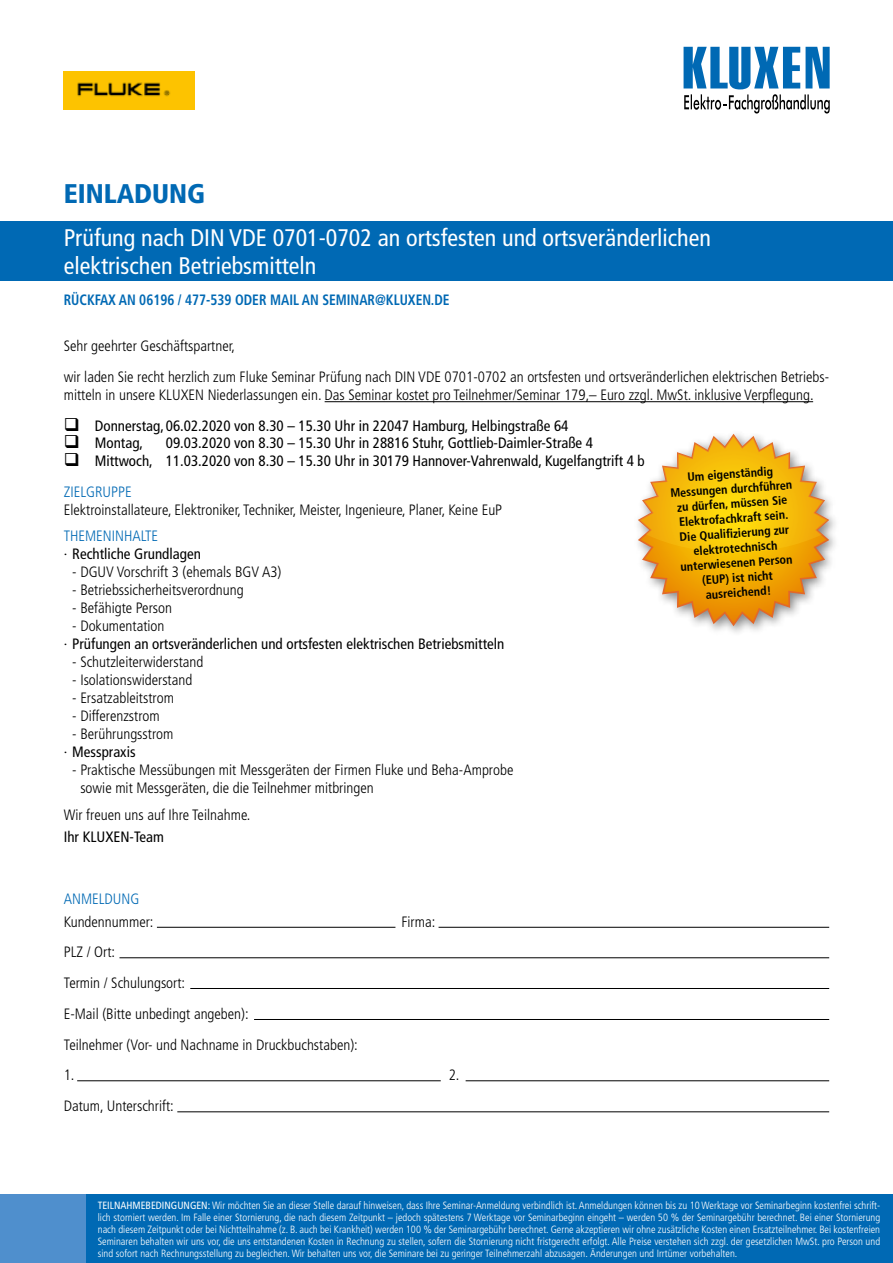
<style>
.page{position:relative;width:893px;height:1263px;background:#fff}
.page>*{position:absolute;margin:0;border:0;box-sizing:border-box;transform-origin:0 0}
.t1{font:900 condensed 27px "Frutiger LT";color:#0069b4}
.t2{font:condensed 24px/28.5px "Frutiger LT";color:#fff}
.t3{font:300 condensed 15px/30.8px "Frutiger LT";color:#000}
.t4{font:condensed 15px/18px "Frutiger LT";color:#000}
.t5{font:700 condensed 15px "Frutiger LT";color:#0069b4;scale:.9 1}
.t6{font:300 condensed 15px "Frutiger LT";color:#0069b4}
.t7{font:700 condensed 12.15px/14.9px "Frutiger LT";color:#000;text-align:center}
.t8{font:300 condensed 10.5px/12px "Frutiger LT";color:#fff;text-align:justify}
.s1{font-weight:300;color:#0069b4}
.s2{font-weight:300}
.s3{font-weight:400}
</style>
<div class="page">
<div style="left:0;top:1195px;width:893px;height:68px;background:#0069b4"></div>
<div style="left:0;top:1195px;width:85px;height:68px;background:#4f8fcd"></div>
<div style="left:0;top:221px;width:893px;height:60px;background:#0069b4"></div>
<svg style="left:684px;top:47px;width:146px;height:66px"></svg>
<img style="left:64px;top:72px;width:130px;height:38px">
<hr style="left:325px;top:401px;width:488px;height:1px;background:#000">
<div style="left:632px;top:429px;width:208px;height:208px;background:#000;opacity:.48"></div>
<svg style="left:638px;top:434px;width:191px;height:192px"></svg>
<hr style="left:157px;top:927px;width:238px;height:1px;background:#000">
<hr style="left:439px;top:927px;width:390px;height:1px;background:#000">
<hr style="left:119px;top:957px;width:710px;height:1px;background:#000">
<hr style="left:190px;top:988px;width:639px;height:1px;background:#000">
<hr style="left:77px;top:1080px;width:364px;height:1px;background:#000">
<hr style="left:466px;top:1080px;width:363px;height:1px;background:#000">
<hr style="left:177px;top:1111px;width:652px;height:1px;background:#000">
<hr style="left:254px;top:1019px;width:575px;height:1px;background:#000">
<h1 class="t1" style="left:64px;top:177px;width:143px">EINLADUNG</h1>
<h2 class="t2" style="left:64px;top:223px;width:649px">Prüfung nach DIN VDE 0701-0702 an ortsfesten und ortsveränderlichen elektrischen Betriebsmitteln</h2>
<h3 class="t5" style="left:64px;top:291px;width:430px">RÜCKFAX AN 06196 / 477-539 ODER MAIL AN SEMINAR@KLUXEN.DE</h3>
<h3 class="t3" style="left:64px;top:331px;width:767px">Sehr geehrter Geschäftspartner,<br>wir laden Sie recht herzlich zum Fluke Seminar Prüfung nach DIN VDE 0701-0702 an ortsfesten und ortsveränderlichen elektrischen Betriebs-</h3>
<h3 class="t3" style="left:64px;top:380px;width:751px">mitteln in unsere KLUXEN Niederlassungen ein. Das Seminar kostet pro Teilnehmer/Seminar 179,– Euro zzgl. MwSt. inklusive Verpflegung.</h3>
<h3 class="t4" style="left:64px;top:417px;width:506px">❑ Donnerstag, 06.02.2020 von 8.30 – 15.30 Uhr in 22047 Hamburg, Helbingstraße 64</h3>
<h3 class="t4" style="left:64px;top:434px;width:81px">❑ Montag,</h3>
<h3 class="t4" style="left:166px;top:434px;width:429px">09.03.2020 von 8.30 – 15.30 Uhr in 28816 Stuhr, Gottlieb-Daimler-Straße 4</h3>
<h3 class="t4" style="left:64px;top:446px;width:582px;line-height:30.8px">❑ Mittwoch, 11.03.2020 von 8.30 – 15.30 Uhr in 30179 Hannover-Vahrenwald, Kugelfangtrift 4 b<br><span class="s1">ZIELGRUPPE</span></h3>
<h3 class="t3" style="left:64px;top:494px;width:440px">Elektroinstallateure, Elektroniker, Techniker, Meister, Ingenieure, Planer, Keine EuP</h3>
<h3 class="t4" style="left:64px;top:527px;width:139px"><span class="s1">THEMENINHALTE<br></span><span class="s2">·</span> Rechtliche Grundlagen</h3>
<h3 class="t3" style="left:72px;top:557px;width:211px">- DGUV Vorschrift 3 (ehemals BGV A3)</h3>
<h3 class="t3" style="left:72px;top:575px;width:173px">- Betriebssicherheitsverordnung</h3>
<h3 class="t3" style="left:72px;top:593px;width:101px">- Befähigte Person</h3>
<h3 class="t4" style="left:64px;top:617px;width:442px;text-indent:9px"><span class="s2">- Dokumentation<br>·</span> Prüfungen an ortsveränderlichen und ortsfesten elektrischen Betriebsmitteln</h3>
<h3 class="t3" style="left:72px;top:647px;width:133px">- Schutzleiterwiderstand</h3>
<h3 class="t3" style="left:72px;top:665px;width:122px">- Isolationswiderstand</h3>
<h3 class="t3" style="left:72px;top:683px;width:103px">- Ersatzableitstrom</h3>
<h3 class="t3" style="left:72px;top:701px;width:89px">- Differenzstrom</h3>
<h3 class="t3" style="left:64px;top:725px;width:111px;line-height:18px;text-indent:9px">- Berührungsstrom · <span class="s3">Messpraxis</span></h3>
<h3 class="t3" style="left:80px;top:761px;width:435px;line-height:18px;text-indent:-8px">- Praktische Messübungen mit Messgeräten der Firmen Fluke und Beha-Amprobe sowie mit Messgeräten, die die Teilnehmer mitbringen</h3>
<h3 class="t3" style="left:64px;top:799px;width:188px">Wir freuen uns auf Ihre Teilnahme.</h3>
<h3 class="t4" style="left:64px;top:828px;width:102px">Ihr KLUXEN-Team</h3>
<p class="t7" style="left:669px;top:471px;width:124px;rotate:-4deg">Um eigenständig<br>Messungen durchführen zu dürfen, müssen Sie<br>Elektrofachkraft sein.<br>Die Qualifi zierung zur elektrotechnisch unterwiesenen Person (EUP) ist nicht ausreichend!</p>
<h3 class="t6" style="left:64px;top:890px;width:77px">ANMELDUNG</h3>
<h3 class="t3" style="left:64px;top:906px;width:91px">Kundennummer:</h3>
<h3 class="t3" style="left:401px;top:906px;width:35px">Firma:</h3>
<h3 class="t3" style="left:64px;top:937px;width:296px">PLZ / Ort:<br>Termin / Schulungsort:<br>E-Mail (Bitte unbedingt angeben):<br>Teilnehmer (Vor- und Nachname in Druckbuchstaben):<br>1.</h3>
<h3 class="t3" style="left:64px;top:1091px;width:111px">Datum, Unterschrift:</h3>
<h3 class="t3" style="left:449px;top:1060px;width:12px">2.</h3>
<p class="t8" style="left:98px;top:1200px;width:784px"><span class="s3">TEILNAHMEBEDINGUNGEN:</span> Wir möchten Sie an dieser Stelle darauf hinweisen, dass Ihre Seminar-Anmeldung verbindlich ist. Anmeldungen können bis zu 10 Werktage vor Seminarbeginn kostenfrei schrift&shy;lich storniert werden. Im Falle einer Stornierung, die nach diesem Zeitpunkt – jedoch spätestens 7 Werktage vor Seminarbeginn eingeht – werden 50 % der Seminargebühr berechnet. Bei einer Stornierung nach diesem Zeitpunkt oder bei Nichtteilnahme (z. B. auch bei Krankheit) werden 100 % der Seminargebühr berechnet. Gerne akzeptieren wir ohne zusätzliche Kosten einen Ersatzteilnehmer. Bei kostenfreien Seminaren behalten wir uns vor, die uns entstandenen Kosten in Rechnung zu stellen, sofern die Stornierung nicht fristgerecht erfolgt. Alle Preise verstehen sich zzgl. der gesetzlichen MwSt. pro Person und sind sofort nach Rechnungsstellung zu begleichen. Wir behalten uns vor, die Seminare bei zu geringer Teilnehmerzahl abzusagen. Änderungen und Irrtümer vorbehalten.</p>
</div>
